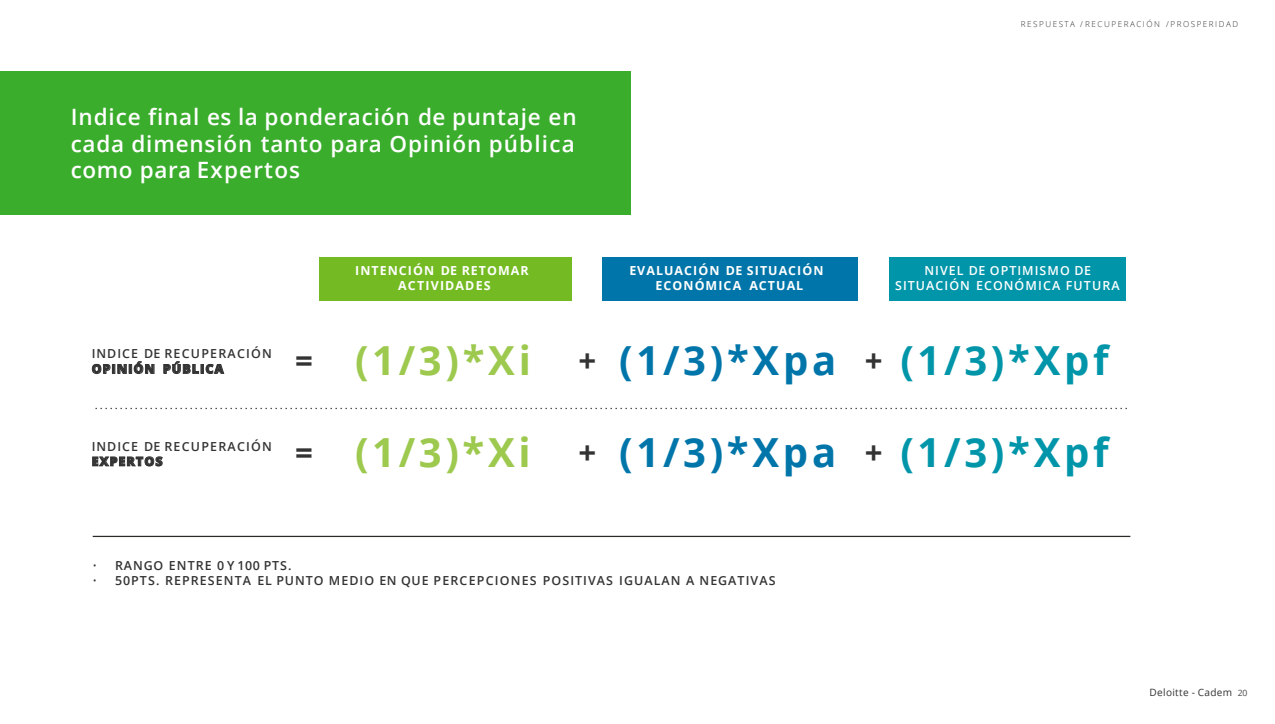
<style>
.page{position:relative;width:1275px;height:724px;background:#fff}
.page>*{position:absolute;margin:0;border:0;box-sizing:border-box;transform-origin:0 0}
.t1{font:700 40.12px "Open Sans";color:#0075a9}
.t2{font:700 40.12px "Open Sans";color:#0095a9}
.t3{font:700 40.12px "Open Sans";color:#9dc94e}
.t4{font:700 40px "Open Sans";color:#0075a9}
.t5{font:700 40px "Open Sans";color:#0095a9}
.t6{font:700 40px "Open Sans";color:#9dc94e}
.t7{font:700 31.25px "Open Sans";color:#333}
.t8{font:600 22.5px/26.2px "Open Sans";letter-spacing:.04em;color:#fff;text-align:justify}
.t9{font:600 12.5px "Open Sans";letter-spacing:.085em;color:#333}
.t10{font:700 12.5px/15px "Open Sans";letter-spacing:.085em;color:#fff;text-align:center}
.t11{font:600 12.5px/15px "Open Sans";letter-spacing:.085em;color:#fff;text-align:center}
.t12{font:800 12.5px "Open Sans";letter-spacing:.085em;color:#333}
.t13{font:10px "Open Sans";letter-spacing:.03em;color:#333}
.t14{font:300 8.12px "Open Sans";letter-spacing:.185em;color:#333}
.s1{font-weight:300}
.s2{font-size:8.75px;color:#4c4c4c}
</style>
<div class="page">
<svg style="left:92px;top:361px;width:62px;height:12px"></svg>
<svg style="left:164px;top:361px;width:60px;height:12px"></svg>
<svg style="left:92px;top:456px;width:71px;height:10px"></svg>
<div style="left:319px;top:257px;width:253px;height:43px;background:#74bb23"></div>
<div style="left:602px;top:257px;width:256px;height:43px;background:#0075a9"></div>
<div style="left:889px;top:257px;width:236px;height:43px;background:#0095a9"></div>
<svg style="left:96px;top:407px;width:1031px;height:2px"></svg>
<hr style="left:93px;top:535px;width:1037px;height:1px;background:#2c2a27">
<div style="left:0;top:71px;width:630px;height:143px;background:#3aad2c"></div>
<h3 class="t8" style="left:71px;top:103px;width:508px">Indice final es la ponderación de puntaje en cada dimensión tanto para Opinión pública como para Expertos</h3>
<p class="t14" style="left:1021px;top:18px;width:219px">RESPUESTA / RECUPERACIÓN /PROSPERIDAD</p>
<p class="t9" style="left:92px;top:345px;width:182px">INDICE DE RECUPERACIÓN</p>
<p class="t12" style="left:92px;top:359px;width:133px">OPINIÓN PÚBLICA</p>
<p class="t9" style="left:92px;top:437px;width:182px">INDICE DE RECUPERACIÓN</p>
<p class="t12" style="left:92px;top:451px;width:72px">EXPERTOS</p>
<p class="t10" style="left:355px;top:263px;width:175px">INTENCIÓN DE RETOMAR<br>ACTIVIDADES</p>
<p class="t10" style="left:629px;top:263px;width:196px">EVALUACIÓN DE SITUACIÓN<br>ECONÓMICA ACTUAL</p>
<p class="t11" style="left:895px;top:263px;width:226px">NIVEL DE OPTIMISMO DE<br>SITUACIÓN ECONÓMICA FUTURA</p>
<h2 class="t6" style="left:355px;top:332px;width:177px">(1/3)*Xi</h2>
<h2 class="t4" style="left:619px;top:332px;width:219px">(1/3)*Xpa</h2>
<h3 class="t7" style="left:295px;top:338px;width:19px">=</h3>
<h3 class="t7" style="left:578px;top:338px;width:19px">+</h3>
<h3 class="t7" style="left:865px;top:338px;width:19px">+</h3>
<h2 class="t5" style="left:900px;top:332px;width:210px">(1/3)*Xpf</h2>
<h1 class="t3" style="left:355px;top:424px;width:177px">(1/3)*Xi</h1>
<h1 class="t1" style="left:619px;top:424px;width:219px">(1/3)*Xpa</h1>
<h3 class="t7" style="left:295px;top:430px;width:19px">=</h3>
<h3 class="t7" style="left:578px;top:430px;width:19px">+</h3>
<h3 class="t7" style="left:865px;top:430px;width:19px">+</h3>
<h1 class="t2" style="left:900px;top:424px;width:210px">(1/3)*Xpf</h1>
<p class="t9" style="left:93px;top:556px;width:200px"><span class="s1">•</span> RANGO ENTRE 0 Y 100 PTS.</p>
<p class="t9" style="left:93px;top:571px;width:685px"><span class="s1">•</span> 50PTS. REPRESENTA EL PUNTO MEDIO EN QUE PERCEPCIONES POSITIVAS IGUALAN A NEGATIVAS</p>
<p class="t13" style="left:1150px;top:685px;width:99px">Deloitte - Cadem <span class="s2">20</span></p>
</div>
